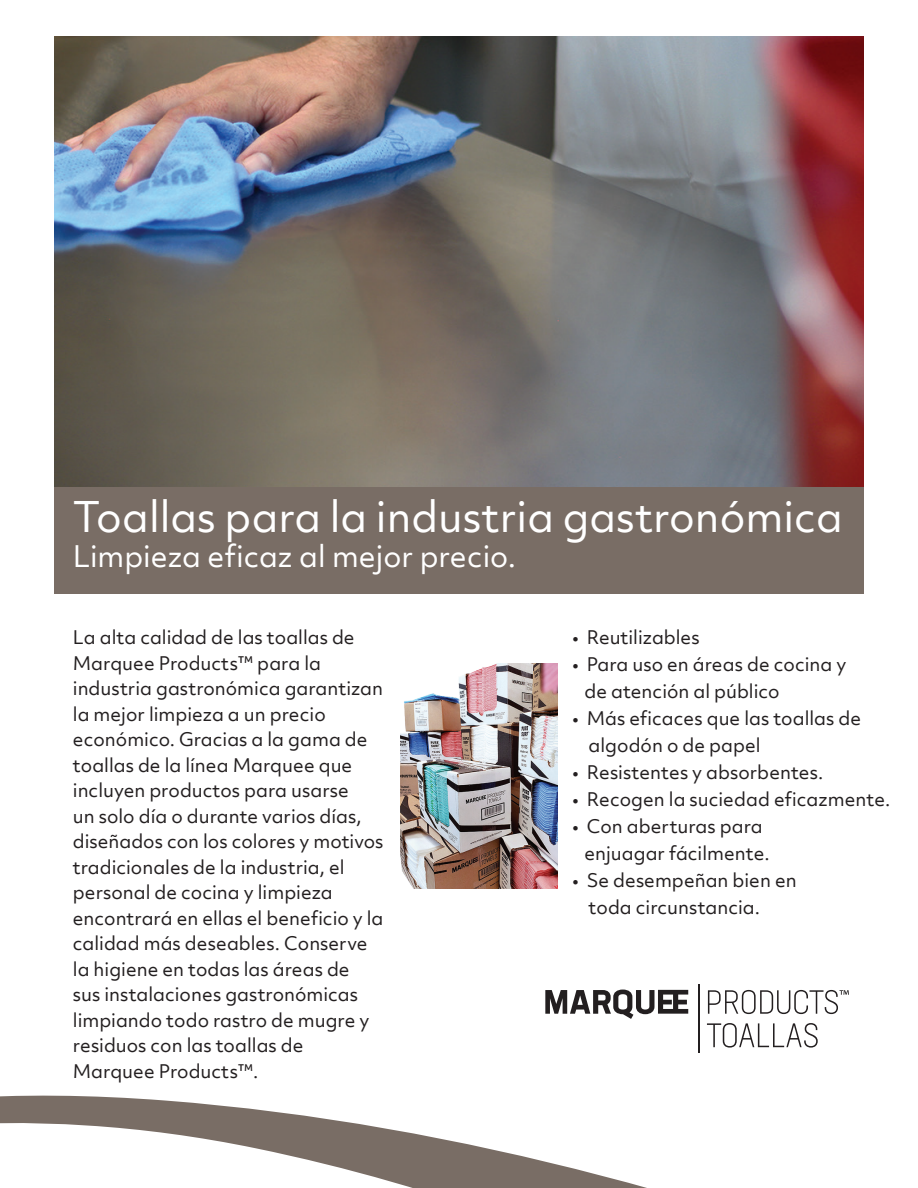
<style>
.page{position:relative;width:918px;height:1188px;background:#fff}
.page>*{position:absolute;margin:0;border:0;box-sizing:border-box;transform-origin:0 0}
.t1{font:40.5px "Objektiv Mk 2";color:#fff}
.t2{font:28.5px "Objektiv Mk 2";color:#fff}
.t3{font:18px/25.5px "Objektiv Mk 2";color:#231f20}
</style>
<div class="page">
<img style="left:54px;top:36px;width:810px;height:451px">
<img style="left:401px;top:663px;width:157px;height:226px">
<div style="left:54px;top:488px;width:810px;height:106px;background:#796d65"></div>
<svg style="left:0;top:1095px;width:647px;height:93px"></svg>
<svg style="left:707px;top:1023px;width:111px;height:25px"></svg>
<hr style="left:698px;top:984px;width:1px;height:69px;background:#231f20">
<svg style="left:545px;top:990px;width:143px;height:29px"></svg>
<svg style="left:708px;top:990px;width:141px;height:24px"></svg>
<h1 class="t1" style="left:73px;top:489px;width:771px">Toallas para la industria gastronómica</h1>
<h2 class="t2" style="left:73px;top:536px;width:445px">Limpieza eficaz al mejor precio.</h2>
<p class="t3" style="left:73px;top:625px;width:312px">La alta calidad de las toallas de<br>Marquee Products™ para la industria gastronómica garantizan la mejor limpieza a un precio económico. Gracias a la gama de toallas de la línea Marquee que incluyen productos para usarse<br>un solo día o durante varios días, diseñados con los colores y motivos tradicionales de la industria, el personal de cocina y limpieza encontrará en ellas el beneficio y la calidad más deseables. Conserve la higiene en todas las áreas de<br>sus instalaciones gastronómicas limpiando todo rastro de mugre y residuos con las toallas de<br>Marquee Products™.</p>
<p class="t3" style="left:572px;top:625px;width:129px">• Reutilizables</p>
<p class="t3" style="left:585px;top:651px;width:263px;line-height:27px;text-indent:-12px">• Para uso en áreas de cocina y de atención al público</p>
<p class="t3" style="left:589px;top:705px;width:274px;line-height:27px;text-indent:-16px">• Más eficaces que las toallas de algodón o de papel</p>
<p class="t3" style="left:572px;top:760px;width:252px">• Resistentes y absorbentes.</p>
<p class="t3" style="left:572px;top:787px;width:319px">• Recogen la suciedad eficazmente.</p>
<p class="t3" style="left:585px;top:813px;width:187px;line-height:27px;text-indent:-12px">• Con aberturas para enjuagar fácilmente.</p>
<p class="t3" style="left:589px;top:867px;width:210px;line-height:27px;text-indent:-16px">• Se desempeñan bien en toda circunstancia.</p>
</div>
